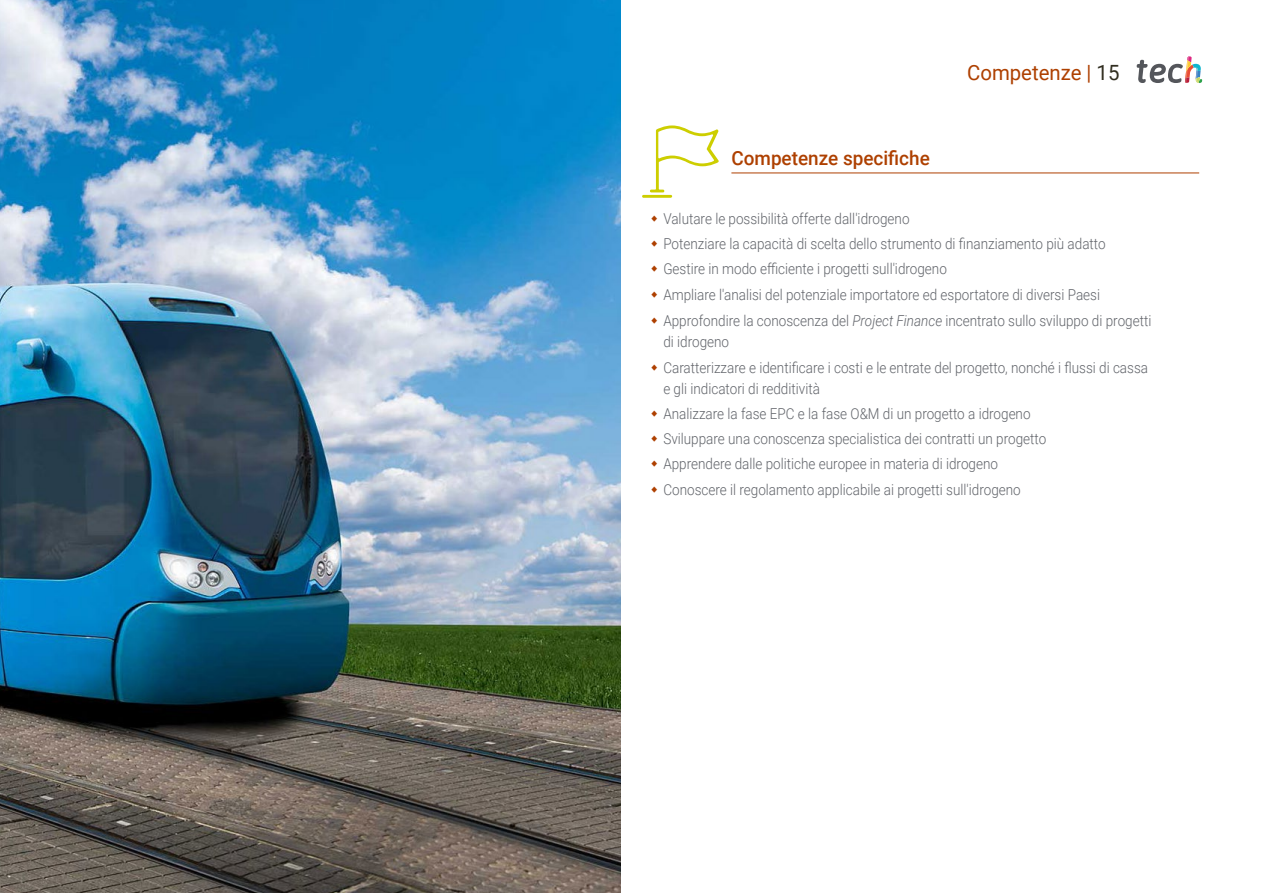
<style>
.page{position:relative;width:1263px;height:893px;background:#fff}
.page>*{position:absolute;margin:0;border:0;box-sizing:border-box;transform-origin:0 0}
.t1{font:21px "Roboto";color:#ae4000}
.t2{font:500 19.5px "Roboto";color:#ae4000}
.t3{font:300 15px/25.2px "Roboto";color:#61646a;scale:.9 1}
.s1{color:#312e20}
.s2{font-style:italic}
</style>
<div class="page">
<hr style="left:731px;top:173px;width:468px;height:1px;background:#ae4000">
<hr style="left:642px;top:195px;width:30px;height:3px;background:#cdce00">
<svg style="left:650px;top:125px;width:69px;height:67px"></svg>
<img style="left:0;top:0;width:621px;height:893px">
<svg style="left:1137px;top:56px;width:65px;height:27px"></svg>
<h2 class="t2" style="left:731px;top:144px;width:200px">Competenze specifiche</h2>
<h1 class="t1" style="left:967px;top:57px;width:154px">Competenze | <span class="s1">15</span></h1>
<p class="t3" style="left:663px;top:205px;width:493px">Valutare le possibilità offerte dall'idrogeno<br>Potenziare la capacità di scelta dello strumento di finanziamento più adatto Gestire in modo efficiente i progetti sull'idrogeno<br>Ampliare l'analisi del potenziale importatore ed esportatore di diversi Paesi</p>
<p class="t3" style="left:663px;top:310px;width:544px;line-height:21px">Approfondire la conoscenza del <span class="s2">Project Finance</span> incentrato sullo sviluppo di progetti di idrogeno</p>
<p class="t3" style="left:663px;top:356px;width:540px;line-height:21px">Caratterizzare e identificare i costi e le entrate del progetto, nonché i flussi di cassa e gli indicatori di redditività</p>
<p class="t3" style="left:663px;top:400px;width:427px">Analizzare la fase EPC e la fase O&amp;M di un progetto a idrogeno Sviluppare una conoscenza specialistica dei contratti un progetto Apprendere dalle politiche europee in materia di idrogeno Conoscere il regolamento applicabile ai progetti sull'idrogeno</p>
</div>
